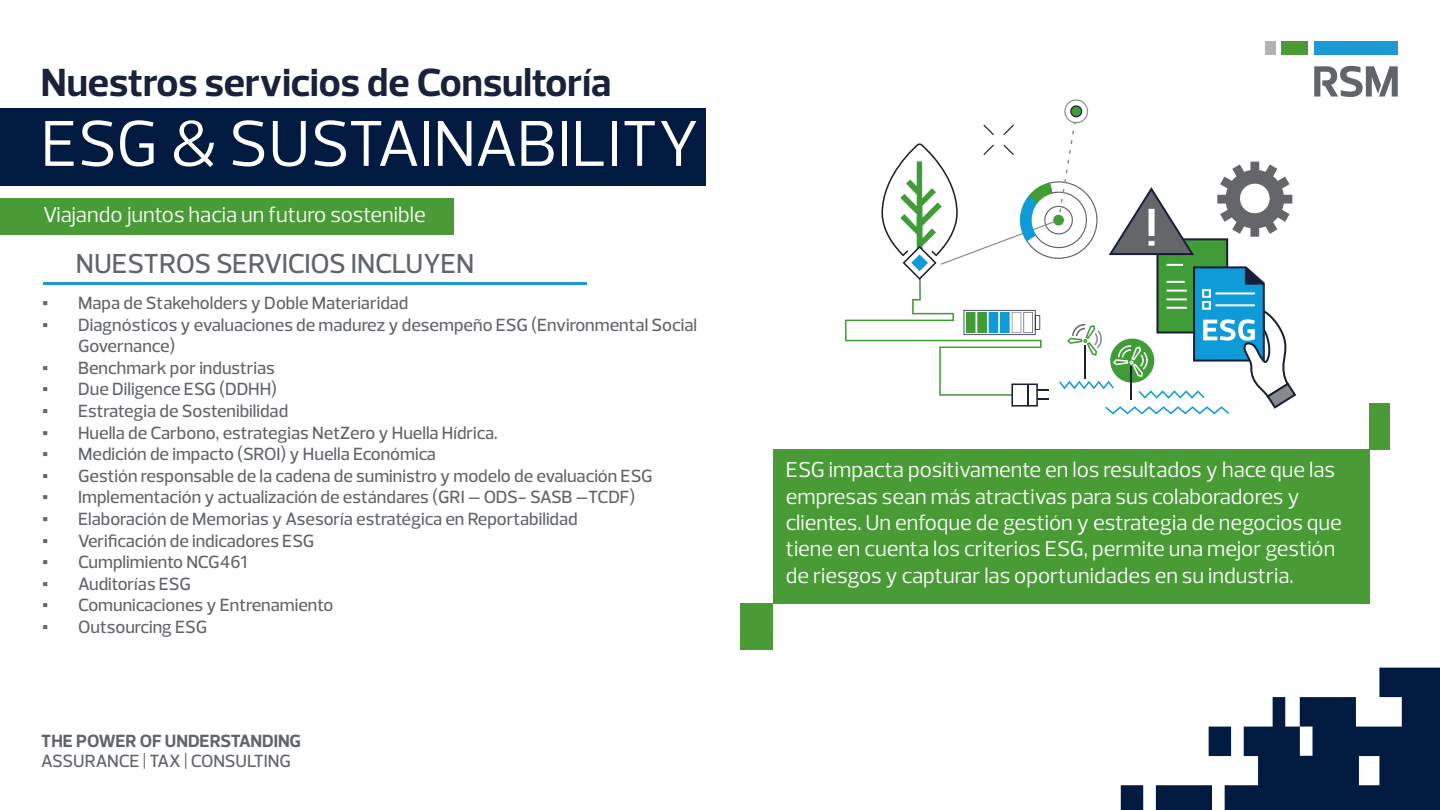
<style>
.page{position:relative;width:1440px;height:810px;background:#fff}
.page>*{position:absolute;margin:0;border:0;box-sizing:border-box;transform-origin:0 0}
.t1{font:66px "Prelo";color:#fff}
.t2{font:700 40px "Prelo";color:#19213b}
.t3{font:500 28px "Prelo";letter-spacing:-.015em;color:#616569}
.t4{font:22px/26.4px "Prelo";color:#fff}
.t5{font:500 18px/21.6px "Prelo";color:#616569}
.t6{font:700 18px "Prelo";letter-spacing:-.01em;color:#616569}
.s1{font-family:"Times New Roman";font-weight:400}
</style>
<div class="page">
<svg style="left:1121px;top:668px;width:319px;height:142px"></svg>
<div style="left:0;top:109px;width:706px;height:77px;background:#001b3f"></div>
<div style="left:773px;top:449px;width:597px;height:155px;background:#499c35"></div>
<hr style="left:43px;top:282px;width:544px;height:3px;background:#1c98d5">
<div style="left:741px;top:604px;width:32px;height:46px;background:#499c35"></div>
<div style="left:1370px;top:403px;width:20px;height:47px;background:#499c35"></div>
<div style="left:0;top:198px;width:453px;height:37px;background:#499c35"></div>
<div style="left:1314px;top:41px;width:84px;height:14px;background:#1c98d5"></div>
<div style="left:1265px;top:41px;width:11px;height:14px;background:#b1b3b5"></div>
<div style="left:1282px;top:41px;width:26px;height:14px;background:#499c35"></div>
<svg style="left:1314px;top:66px;width:84px;height:31px"></svg>
<svg style="left:845px;top:99px;width:452px;height:315px"></svg>
<h2 class="t2" style="left:41px;top:58px;width:572px">Nuestros servicios de Consultoría</h2>
<h1 class="t1" style="left:41px;top:103px;width:660px">ESG &amp; SUSTAINABILITY</h1>
<p class="t4" style="left:43px;top:202px;width:384px">Viajando juntos hacia un futuro sostenible</p>
<h3 class="t3" style="left:76px;top:246px;width:400px">NUESTROS SERVICIOS INCLUYEN</h3>
<p class="t5" style="left:42px;top:292px;width:368px"><span class="s1">▪</span> Mapa de Stakeholders y Doble Materiaridad</p>
<p class="t5" style="left:78px;top:314px;width:621px;text-indent:-36px"><span class="s1">▪</span> Diagnósticos y evaluaciones de madurez y desempeño ESG (Environmental Social<br>Governance)</p>
<p class="t5" style="left:42px;top:357px;width:234px"><span class="s1">▪</span> Benchmark por industrias</p>
<p class="t5" style="left:42px;top:379px;width:237px"><span class="s1">▪</span> Due Diligence ESG (DDHH)</p>
<p class="t5" style="left:42px;top:400px;width:248px"><span class="s1">▪</span> Estrategia de Sostenibilidad</p>
<p class="t5" style="left:42px;top:422px;width:457px"><span class="s1">▪</span> Huella de Carbono, estrategias NetZero y Huella Hídrica.</p>
<p class="t5" style="left:42px;top:443px;width:395px"><span class="s1">▪</span> Medición de impacto (SROI) y Huella Económica</p>
<p class="t5" style="left:42px;top:465px;width:612px"><span class="s1">▪</span> Gestión responsable de la cadena de suministro y modelo de evaluación ESG</p>
<p class="t5" style="left:42px;top:487px;width:595px"><span class="s1">▪</span> Implementación y actualización de estándares (GRI – ODS- SASB –TCDF)</p>
<p class="t5" style="left:42px;top:508px;width:537px"><span class="s1">▪</span> Elaboración de Memorias y Asesoría estratégica en Reportabilidad</p>
<p class="t5" style="left:42px;top:530px;width:274px"><span class="s1">▪</span> Verificación de indicadores ESG</p>
<p class="t5" style="left:42px;top:551px;width:207px"><span class="s1">▪</span> Cumplimiento NCG461</p>
<p class="t5" style="left:42px;top:573px;width:150px"><span class="s1">▪</span> Auditorías ESG</p>
<p class="t5" style="left:42px;top:595px;width:293px"><span class="s1">▪</span> Comunicaciones y Entrenamiento</p>
<p class="t5" style="left:42px;top:616px;width:167px"><span class="s1">▪</span> Outsourcing ESG</p>
<p class="t6" style="left:41px;top:730px;width:261px">THE POWER OF UNDERSTANDING</p>
<p class="t5" style="left:41px;top:750px;width:251px">ASSURANCE | TAX | CONSULTING</p>
<p class="t4" style="left:786px;top:457px;width:558px">ESG impacta positivamente en los resultados y hace que las empresas sean más atractivas para sus colaboradores y clientes. Un enfoque de gestión y estrategia de negocios que tiene en cuenta los criterios ESG, permite una mejor gestión de riesgos y capturar las oportunidades en su industria.</p>
</div>
